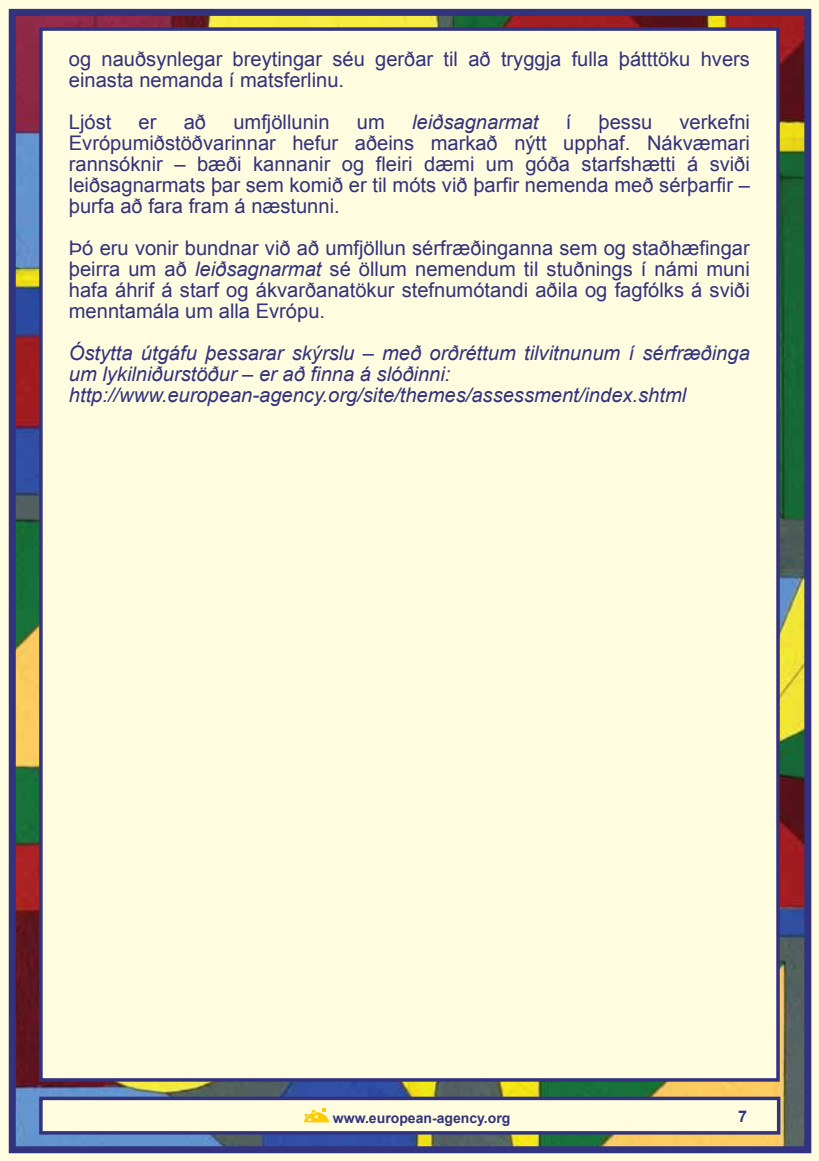
<style>
.page{position:relative;width:819px;height:1161px;background:#fff}
.page>*{position:absolute;margin:0;border:0;box-sizing:border-box;transform-origin:0 0}
.t1{font:20.12px/21px "Arial";color:#32327f;text-align:justify}
.t2{font:italic 20.12px/21px "Arial";color:#32327f}
.t3{font:700 16.1px "Arial";color:#32327f}
.t4{font:700 14px "Arial";color:#32327f}
.s1{font-style:italic}
</style>
<div class="page">
<img style="left:17px;top:17px;width:786px;height:1128px">
<div style="left:0;top:0;width:819px;height:12px;background:#fffcdf"></div>
<div style="left:807px;top:0;width:12px;height:1161px;background:#fffcdf"></div>
<div style="left:0;top:1150px;width:819px;height:11px;background:#fffcdf"></div>
<div style="left:0;top:0;width:12px;height:1161px;background:#fffcdf"></div>
<div style="left:9px;top:9px;width:802px;height:1144px;border:7px solid #32327f"></div>
<div style="left:39px;top:27px;width:740px;height:1054px;background:#fffcdf;border:4px solid #32327f"></div>
<div style="left:39px;top:1096px;width:741px;height:38px;background:#fffcdf;border:4px solid #32327f"></div>
<svg style="left:304px;top:1109px;width:25px;height:13px"></svg>
<p class="t1" style="left:69px;top:49px;width:682px">og nauðsynlegar breytingar séu gerðar til að tryggja fulla þátttöku hvers einasta nemanda í matsferlinu.</p>
<p class="t1" style="left:69px;top:112px;width:44px">Ljóst</p>
<p class="t1" style="left:139px;top:112px;width:19px">er</p>
<p class="t1" style="left:184px;top:112px;width:24px">að</p>
<p class="t1" style="left:233px;top:112px;width:98px">umfjöllunin</p>
<p class="t1" style="left:357px;top:112px;width:29px">um</p>
<p class="t2" style="left:412px;top:112px;width:128px">leiðsagnarmat</p>
<p class="t1" style="left:565px;top:112px;width:7px">í</p>
<p class="t1" style="left:598px;top:112px;width:55px">þessu</p>
<p class="t1" style="left:69px;top:112px;width:682px;text-indent:610px">verkefni Evrópumiðstöðvarinnar hefur aðeins markað nýtt upphaf. Nákvæmari rannsóknir – bæði kannanir og fleiri dæmi um góða starfshætti á sviði leiðsagnarmats þar sem komið er til móts við þarfir nemenda með sérþarfir – þurfa að fara fram á næstunni.</p>
<p class="t1" style="left:69px;top:238px;width:682px">Þó eru vonir bundnar við að umfjöllun sérfræðinganna sem og staðhæfingar þeirra um að <span class="s1">leiðsagnarmat</span> sé öllum nemendum til stuðnings í námi muni hafa áhrif á starf og ákvarðanatökur stefnumótandi aðila og fagfólks á sviði menntamála um alla Evrópu.</p>
<p class="t2" style="left:69px;top:343px;width:682px">Óstytta útgáfu þessarar skýrslu – með orðréttum tilvitnunum í sérfræðinga um lykilniðurstöður – er að finna á slóðinni: http://www.european-agency.org/site/themes/assessment/index.shtml</p>
<p class="t4" style="left:333px;top:1108px;width:179px">www.european-agency.org</p>
<p class="t3" style="left:738px;top:1106px;width:10px">7</p>
</div>
